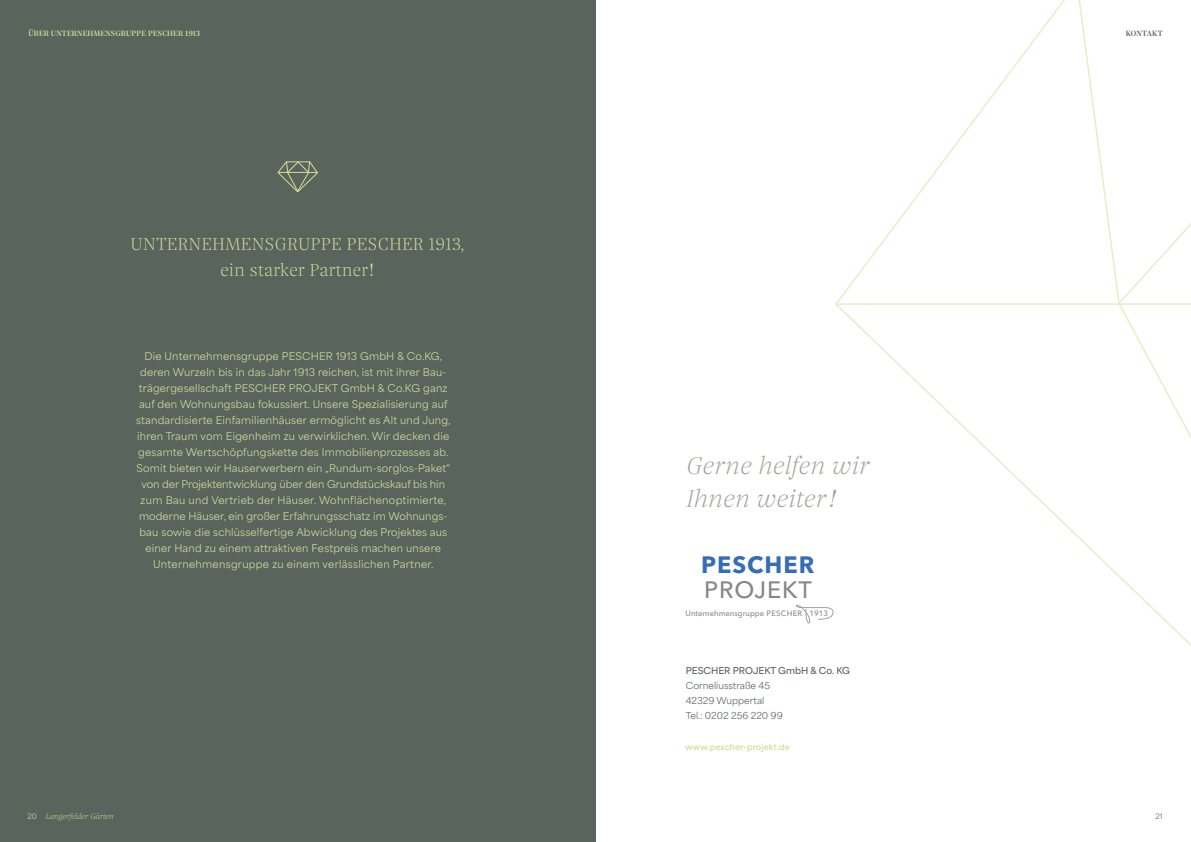
<style>
.page{position:relative;width:1191px;height:842px;background:#fff}
.page>*{position:absolute;margin:0;border:0;box-sizing:border-box;transform-origin:0 0}
.t1{font:italic 200 25px/33px "Nice Headline Trial";letter-spacing:.02em;color:#9fa396}
.t2{font:700 23.5px "Avenir Next";letter-spacing:.04em;color:#356eb5}
.t3{font:500 23.5px "Avenir Next";letter-spacing:.04em;color:#878787}
.t4{font:200 18px/26px "Nice Headline Trial";letter-spacing:.04em;color:#d0e099;text-align:center}
.t5{font:10px/16px "Area Normal";letter-spacing:.02em;color:#d0e099;text-align:center}
.t6{font:9px/15px "Area Normal";color:#59645d}
.t7{font:600 9px "Area Normal";color:#59645d}
.t8{font:500 8px "Nice Headline Trial";letter-spacing:.02em;color:#d0e099}
.t9{font:700 8px "Area Normal";letter-spacing:.02em;color:#d0e099}
.t10{font:italic 200 8px "Nice Headline Trial";color:#d0e099}
.t11{font:500 8px "Nice Headline Trial";letter-spacing:.015em;color:#59645d}
.t12{font:500 7.7px "Avenir Next";color:#878787}
.t13{font:7px "Area Normal";color:#59645d}
.s1{font-family:"Bodoni Svty Two ITCTT";font-weight:400}
.s2{font-family:"Area Normal";font-weight:400;font-style:normal;font-size:7px}
</style>
<div class="page">
<div style="left:0;top:0;width:595px;height:842px;background:#59645d"></div>
<svg style="left:277px;top:161px;width:41px;height:31px"></svg>
<svg style="left:795px;top:604px;width:38px;height:19px"></svg>
<svg style="left:835px;top:0;width:240px;height:535px"></svg>
<svg style="left:1075px;top:0;width:116px;height:646px"></svg>
<hr style="left:837px;top:303px;width:354px;height:2px;background:#e6eeca">
<svg style="left:1116px;top:0;width:75px;height:306px"></svg>
<p class="t8" style="left:28px;top:28px;width:173px">ÜBER UNTERNEHMENSGRUPPE PESCHER 1913</p>
<p class="t11" style="left:1125px;top:28px;width:38px">KONTAKT</p>
<h3 class="t4" style="left:131px;top:231px;width:335px">UNTERNEHMENSGRUPPE PESCHER 1913, ein starker Partner<span class="s1">!</span></h3>
<p class="t5" style="left:136px;top:347px;width:316px">Die Unternehmensgruppe PESCHER 1913 GmbH &amp; Co.KG, deren Wurzeln bis in das Jahr 1913 reichen, ist mit ihrer Bau&shy;trägergesellschaft PESCHER PROJEKT GmbH &amp; Co.KG ganz auf den Wohnungsbau fokussiert. Unsere Spezialisierung auf standardisierte Einfamilienhäuser ermöglicht es Alt und Jung, ihren Traum vom Eigenheim zu verwirklichen. Wir decken die gesamte Wertschöpfungskette des Immobilienprozesses ab.<br>Somit bieten wir Hauserwerbern ein „Rundum-sorglos-Paket“ von der Projektentwicklung über den Grundstückskauf bis hin zum Bau und Vertrieb der Häuser. Wohnflächenoptimierte, moderne Häuser, ein großer Erfahrungsschatz im Wohnungs&shy;bau sowie die schlüsselfertige Abwicklung des Projektes aus einer Hand zu einem attraktiven Festpreis machen unsere Unternehmensgruppe zu einem verlässlichen Partner.</p>
<p class="t10" style="left:27px;top:811px;width:88px"><span class="s2">20</span> Langerfelder Gärten</p>
<h1 class="t1" style="left:686px;top:448px;width:184px">Gerne helfen wir<br>Ihnen weiter<span class="s1">!</span></h1>
<h2 class="t2" style="left:701px;top:544px;width:114px">PESCHER</h2>
<h2 class="t3" style="left:704px;top:570px;width:109px">PROJEKT</h2>
<p class="t12" style="left:685px;top:607px;width:144px">Unternehmensgruppe PESCHER 1913</p>
<p class="t7" style="left:686px;top:663px;width:166px">PESCHER PROJEKT GmbH &amp; Co. KG</p>
<p class="t6" style="left:686px;top:677px;width:98px">Corneliusstraße 45<br>42329 Wuppertal<br>Tel.: 0202 256 220 99</p>
<p class="t9" style="left:685px;top:739px;width:106px">www.pescher-projekt.de</p>
<p class="t13" style="left:1155px;top:810px;width:9px">21</p>
</div>
